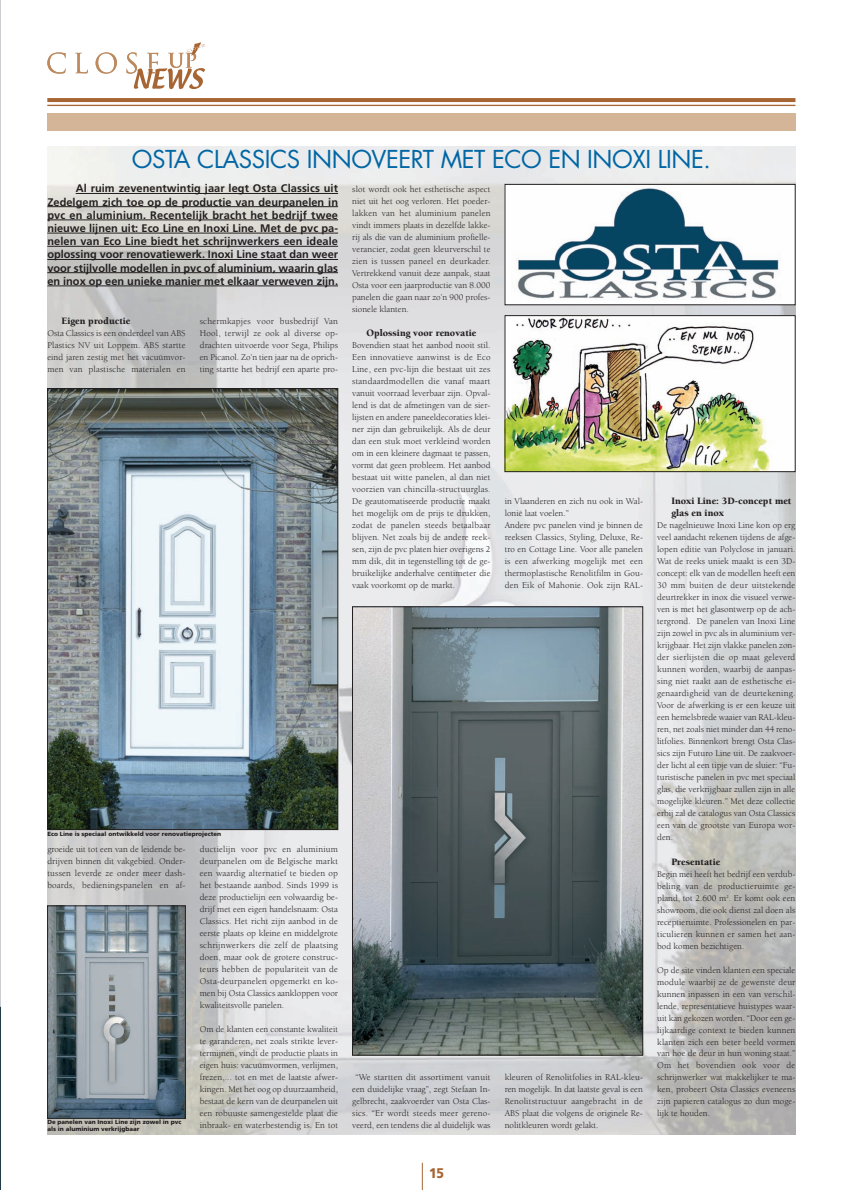
<style>
.page{position:relative;width:842px;height:1190px;background:#fff}
.page>*{position:absolute;margin:0;border:0;box-sizing:border-box;transform-origin:0 0}
.t1{font:24px "Futura";letter-spacing:-.02em;color:#0066a4}
.t2{font:900 14px "Frutiger";color:#a76533;scale:.88 1}
.t3{font:700 11px/13.2px "Frutiger";color:#231f20;text-align:justify}
.t4{font:900 10px/12px "Berkeley";color:#231f20}
.t5{font:9px/12px "Berkeley";color:#231f20;text-align:justify}
.t6{font:900 6px/7.2px "Frutiger";color:#231f20}
</style>
<div class="page">
<img style="left:0;top:0;width:796px;height:1190px">
<h1 class="t1" style="left:132px;top:148px;width:580px">OSTA CLASSICS INNOVEERT MET ECO EN INOXI LINE.</h1>
<p class="t3" style="left:47px;top:183px;width:292px;text-indent:28px">Al ruim zevenentwintig jaar legt Osta Classics uit Zedelgem zich toe op de productie van deurpanelen in pvc en aluminium. Recentelijk bracht het bedrijf twee nieuwe lijnen uit: Eco Line en Inoxi Line. Met de pvc pa&shy;nelen van Eco Line biedt het schrijnwerkers een ideale oplossing voor renovatiewerk. Inoxi Line staat dan weer voor stijlvolle modellen in pvc of aluminium, waarin glas en inox op een unieke manier met elkaar verweven zijn.</p>
<p class="t4" style="left:61px;top:316px;width:70px">Eigen productie</p>
<p class="t5" style="left:47px;top:328px;width:140px">Osta Classics is een onderdeel van ABS Plastics NV uit Loppem. ABS startte eind jaren zestig met het vacuümvor&shy;men van plastische materialen en</p>
<p class="t5" style="left:352px;top:184px;width:140px">slot wordt ook het esthetische aspect niet uit het oog verloren. Het poeder&shy;lakken van het aluminium panelen vindt immers plaats in dezelfde lakke&shy;rij als die van de aluminium profielle&shy;verancier, zodat geen kleurverschil te zien is tussen paneel en deurkader.<br>Vertrekkend vanuit deze aanpak, staat Osta voor een jaarproductie van 8.000 panelen die gaan naar zo’n 900 profes&shy;sionele klanten.</p>
<p class="t4" style="left:366px;top:328px;width:111px">Oplossing voor renovatie</p>
<p class="t5" style="left:352px;top:340px;width:140px">Bovendien staat het aanbod nooit stil.<br>Een innovatieve aanwinst is de Eco Line, een pvc-lijn die bestaat uit zes standaardmodellen die vanaf maart vanuit voorraad leverbaar zijn. Opval&shy;lend is dat de afmetingen van de sier&shy;lijsten en andere paneeldecoraties klei&shy;ner zijn dan gebruikelijk. Als de deur dan een stuk moet verkleind worden om in een kleinere dagmaat te passen, vormt dat geen probleem. Het aanbod bestaat uit witte panelen, al dan niet voorzien van chincilla-structuurglas.<br>De geautomatiseerde productie maakt het mogelijk om de prijs te drukken, zodat de panelen steeds betaalbaar blijven. Net zoals bij de andere reek&shy;sen, zijn de pvc platen hier overigens 2 mm dik, dit in tegenstelling tot de ge&shy;bruikelijke anderhalve centimeter die vaak voorkomt op de markt.</p>
<p class="t5" style="left:200px;top:316px;width:140px">schermkapjes voor busbedrijf Van Hool, terwijl ze ook al diverse op&shy;drachten uitvoerde voor Sega, Philips en Picanol. Zo’n tien jaar na de oprich&shy;ting startte het bedrijf een aparte pro-</p>
<p class="t4" style="left:671px;top:496px;width:122px">Inoxi Line: 3D-concept met glas en inox</p>
<p class="t5" style="left:657px;top:520px;width:140px">De nagelnieuwe Inoxi Line kon op erg veel aandacht rekenen tijdens de afge&shy;lopen editie van Polyclose in januari.<br>Wat de reeks uniek maakt is een 3D&shy;concept: elk van de modellen heeft een 30 mm buiten de deur uitstekende deurtrekker in inox die visueel verwe&shy;ven is met het glasontwerp op de ach&shy;tergrond. De panelen van Inoxi Line zijn zowel in pvc als in aluminium ver&shy;krijgbaar. Het zijn vlakke panelen zon&shy;der sierlijsten die op maat geleverd kunnen worden, waarbij de aanpas&shy;sing niet raakt aan de esthetische ei&shy;genaardigheid van de deurtekening.<br>Voor de afwerking is er een keuze uit een hemelsbrede waaier van RAL-kleu&shy;ren, net zoals niet minder dan 44 reno&shy;litfolies. Binnenkort brengt Osta Clas&shy;sics zijn Futuro Line uit. De zaakvoer&shy;der licht al een tipje van de sluier: “Fu&shy;turistische panelen in pvc met speciaal glas, die verkrijgbaar zullen zijn in alle mogelijke kleuren.” Met deze collectie erbij zal de catalogus van Osta Classics een van de grootste van Europa wor&shy;den.</p>
<p class="t4" style="left:671px;top:856px;width:50px">Presentatie</p>
<p class="t5" style="left:657px;top:868px;width:140px">Begin mei heeft het bedrijf een verdub&shy;beling van de productieruimte ge&shy;pland, tot 2.600 m<sup>2</sup>. Er komt ook een showroom, die ook dienst zal doen als receptieruimte. Professionelen en par&shy;ticulieren kunnen er samen het aan&shy;bod komen bezichtigen.</p>
<p class="t5" style="left:657px;top:964px;width:140px">Op de site vinden klanten een speciale module waarbij ze de gewenste deur kunnen inpassen in een van verschil&shy;lende, representatieve huistypes waar&shy;uit kan gekozen worden. “Door een ge&shy;lijkaardige context te bieden kunnen klanten zich een beter beeld vormen van hoe de deur in hun woning staat.” Om het bovendien ook voor de schrijnwerker wat makkelijker te ma&shy;ken, probeert Osta Classics eveneens zijn papieren catalogus zo dun moge&shy;lijk te houden.</p>
<p class="t5" style="left:504px;top:496px;width:140px;text-align:left">in Vlaanderen en zich nu ook in Wal&shy;lonië laat voelen.”<br>Andere pvc panelen vind je binnen de reeksen Classics, Styling, Deluxe, Re&shy;tro en Cottage Line. Voor alle panelen is een afwerking mogelijk met een thermoplastische Renolitfilm in Gou&shy;den Eik of Mahonie. Ook zijn RAL-</p>
<p class="t6" style="left:47px;top:830px;width:175px">Eco Line is speciaal ontwikkeld voor renovatieprojecten</p>
<p class="t5" style="left:200px;top:844px;width:140px">ductielijn voor pvc en aluminium deurpanelen om de Belgische markt een waardig alternatief te bieden op het bestaande aanbod. Sinds 1999 is deze productielijn een volwaardig be&shy;drijf met een eigen handelsnaam: Osta Classics. Het richt zijn aanbod in de eerste plaats op kleine en middelgrote schrijnwerkers die zelf de plaatsing doen, maar ook de grotere construc&shy;teurs hebben de populariteit van de Osta-deurpanelen opgemerkt en ko&shy;men bij Osta Classics aankloppen voor kwaliteitsvolle panelen.</p>
<p class="t5" style="left:200px;top:1024px;width:140px">Om de klanten een constante kwaliteit te garanderen, net zoals strikte lever&shy;termijnen, vindt de productie plaats in eigen huis: vacuümvormen, verlijmen, frezen,... tot en met de laatste afwer&shy;kingen. Met het oog op duurzaamheid, bestaat de kern van de deurpanelen uit een robuuste samengestelde plaat die inbraak- en waterbestendig is. En tot</p>
<p class="t5" style="left:47px;top:844px;width:140px">groeide uit tot een van de leidende be&shy;drijven binnen dit vakgebied. Onder&shy;tussen leverde ze onder meer dash&shy;boards, bedieningspanelen en af-</p>
<p class="t5" style="left:504px;top:1072px;width:140px">kleuren of Renolitfolies in RAL-kleu&shy;ren mogelijk. In dat laatste geval is een Renolitstructuur aangebracht in de ABS plaat die volgens de originele Re&shy;nolitkleuren wordt gelakt.</p>
<p class="t5" style="left:352px;top:1072px;width:140px;text-align:center">“We startten dit assortiment vanuit een duidelijke vraag”, zegt Stefaan In&shy;gelbrecht, zaakvoerder van Osta Clas&shy;sics. “Er wordt steeds meer gereno&shy;veerd, een tendens die al duidelijk was</p>
<p class="t6" style="left:47px;top:1119px;width:136px">De panelen van Inoxi Line zijn zowel in pvc als in aluminium verkrijgbaar</p>
<h2 class="t2" style="left:429px;top:1168px;width:19px">15</h2>
</div>
